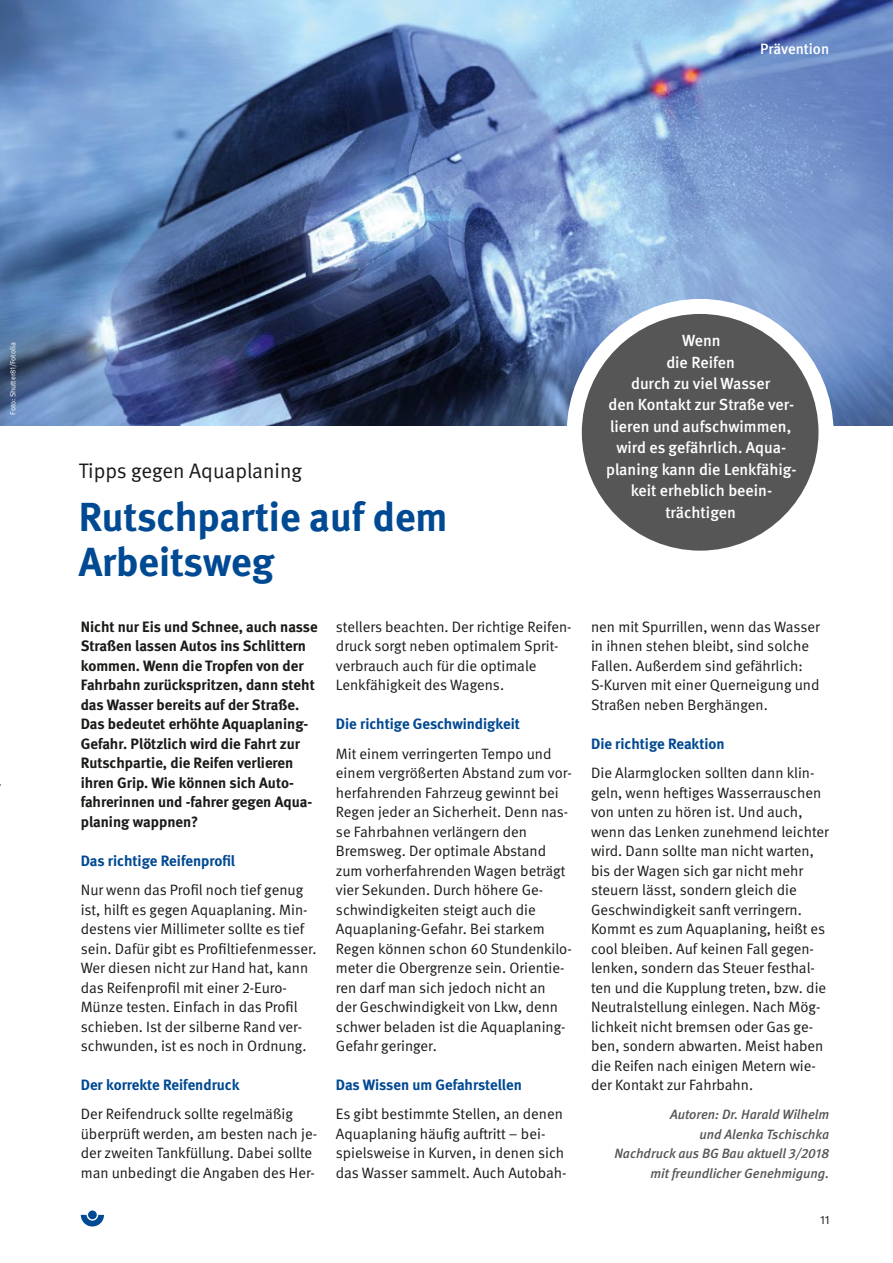
<style>
.page{position:relative;width:893px;height:1263px;background:#fff}
.page>*{position:absolute;margin:0;border:0;box-sizing:border-box;transform-origin:0 0}
.DGUV_Titel{font:700 40.5px/45px "DGUV Meta";color:#004993}
.DGUV_Untertitel{font:21px "DGUV Meta";color:#1a1a18}
.DGUV_Vorwort{font:500 16.05px/21.5px "DGUV Meta";color:#fff;text-align:center}
.DGUV_GS{font:15px/19.5px "DGUV Meta";color:#1a1a18}
.DGUV_GS_Bold{font:700 15px/19.5px "DGUV Meta";color:#1a1a18}
.DGUV_ZT{font:700 15px "DGUV Meta";color:#004993}
.t1{font:500 15px "DGUV Meta";color:#fff}
.DGUV_Autor{font:italic 500 13.5px/19.5px "DGUV Meta";color:#565656;text-align:right}
.t2{font:12px "DGUV Meta";color:#1a1a18}
.Fotonachweis{font:7.5px "DGUV Meta";color:#fff}
</style>
<div class="page">
<svg style="left:81px;top:1215px;width:23px;height:11px"></svg>
<div style="left:88px;top:1210px;width:9px;height:9px;background:#004993;border-radius:50%"></div>
<img style="left:0;top:0;width:893px;height:425px">
<div style="left:574px;top:306px;width:252px;height:252px;background:#565656;border-radius:50%"></div>
<div style="left:567px;top:299px;width:266px;height:267px;border:15px solid #fff;border-radius:50%"></div>
<p class="t1" style="left:760px;top:40px;width:71px">Prävention</p>
<p class="Fotonachweis" style="left:8px;top:415px;width:74px;rotate:-90deg">Foto: Shutter81/Fotolia</p>
<p class="DGUV_Untertitel" style="left:79px;top:458px;width:225px">Tipps gegen Aquaplaning</p>
<p class="DGUV_Titel" style="left:79px;top:496px;width:370px">Rutschpartie auf dem<br>Arbeitsweg</p>
<p class="DGUV_GS_Bold" style="left:81px;top:617px;width:238px">Nicht nur Eis und Schnee, auch nasse Straßen lassen Autos ins Schlittern kommen. Wenn die Tropfen von der Fahrbahn zurückspritzen, dann steht das Wasser bereits auf der Straße.<br>Das bedeutet erhöhte Aquaplaning-Gefahr. Plötzlich wird die Fahrt zur Rutschpartie, die Reifen verlieren ihren Grip. Wie können sich Auto&shy;fahrerinnen und -fahrer gegen Aqua&shy;planing wappnen?</p>
<p class="DGUV_ZT" style="left:81px;top:852px;width:156px">Das richtige Reifenprofil</p>
<p class="DGUV_GS" style="left:81px;top:880px;width:237px">Nur wenn das Profil noch tief genug ist, hilft es gegen Aquaplaning. Min&shy;destens vier Millimeter sollte es tief sein. Dafür gibt es Profiltiefenmesser.<br>Wer diesen nicht zur Hand hat, kann das Reifenprofil mit einer 2-Euro-Münze testen. Einfach in das Profil schieben. Ist der silberne Rand ver&shy;schwunden, ist es noch in Ordnung.</p>
<p class="DGUV_ZT" style="left:81px;top:1076px;width:160px">Der korrekte Reifendruck</p>
<p class="DGUV_GS" style="left:81px;top:1105px;width:238px">Der Reifendruck sollte regelmäßig überprüft werden, am besten nach je&shy;der zweiten Tankfüllung. Dabei sollte man unbedingt die Angaben des Her-</p>
<p class="DGUV_GS" style="left:336px;top:617px;width:237px">stellers beachten. Der richtige Reifen&shy;druck sorgt neben optimalem Sprit&shy;verbrauch auch für die optimale Lenkfähigkeit des Wagens.</p>
<p class="DGUV_ZT" style="left:336px;top:715px;width:186px">Die richtige Geschwindigkeit</p>
<p class="DGUV_GS" style="left:336px;top:744px;width:237px">Mit einem verringerten Tempo und einem vergrößerten Abstand zum vor&shy;herfahrenden Fahrzeug gewinnt bei Regen jeder an Sicherheit. Denn nas&shy;se Fahrbahnen verlängern den Bremsweg. Der optimale Abstand zum vorherfahrenden Wagen beträgt vier Sekunden. Durch höhere Ge&shy;schwindigkeiten steigt auch die Aquaplaning-Gefahr. Bei starkem Regen können schon 60 Stundenkilo&shy;meter die Obergrenze sein. Orientie&shy;ren darf man sich jedoch nicht an<br>der Geschwindigkeit von Lkw, denn schwer beladen ist die Aquaplaning-Gefahr geringer.</p>
<p class="DGUV_ZT" style="left:336px;top:1076px;width:187px">Das Wissen um Gefahrstellen</p>
<p class="DGUV_GS" style="left:336px;top:1105px;width:232px">Es gibt bestimmte Stellen, an denen Aquaplaning häufig auftritt – bei&shy;spielsweise in Kurven, in denen sich das Wasser sammelt. Auch Autobah-</p>
<p class="DGUV_Vorwort" style="left:606px;top:330px;width:192px">Wenn<br>die Reifen<br>durch zu viel Wasser<br>den Kontakt zur Straße ver&shy;lieren und aufschwimmen, wird es gefährlich. Aqua&shy;planing kann die Lenkfähig&shy;keit erheblich beein&shy;trächtigen</p>
<p class="DGUV_GS" style="left:591px;top:617px;width:230px">nen mit Spurrillen, wenn das Wasser in ihnen stehen bleibt, sind solche Fallen. Außerdem sind gefährlich:<br>S-Kurven mit einer Querneigung und Straßen neben Berghängen.</p>
<p class="DGUV_ZT" style="left:591px;top:735px;width:135px">Die richtige Reaktion</p>
<p class="DGUV_GS" style="left:591px;top:763px;width:239px">Die Alarmglocken sollten dann klin&shy;geln, wenn heftiges Wasserrauschen von unten zu hören ist. Und auch, wenn das Lenken zunehmend leichter wird. Dann sollte man nicht warten, bis der Wagen sich gar nicht mehr steuern lässt, sondern gleich die Geschwindigkeit sanft verringern.<br>Kommt es zum Aquaplaning, heißt es cool bleiben. Auf keinen Fall gegen&shy;lenken, sondern das Steuer festhal&shy;ten und die Kupplung treten, bzw. die Neutralstellung einlegen. Nach Mög&shy;lichkeit nicht bremsen oder Gas ge&shy;ben, sondern abwarten. Meist haben die Reifen nach einigen Metern wie&shy;der Kontakt zur Fahrbahn.</p>
<p class="DGUV_Autor" style="left:614px;top:1105px;width:216px">Autoren: Dr. Harald Wilhelm<br>und Alenka Tschischka<br>Nachdruck aus BG Bau aktuell 3/2018 mit freundlicher Genehmigung.</p>
<p class="t2" style="left:820px;top:1213px;width:11px">11</p>
</div>
